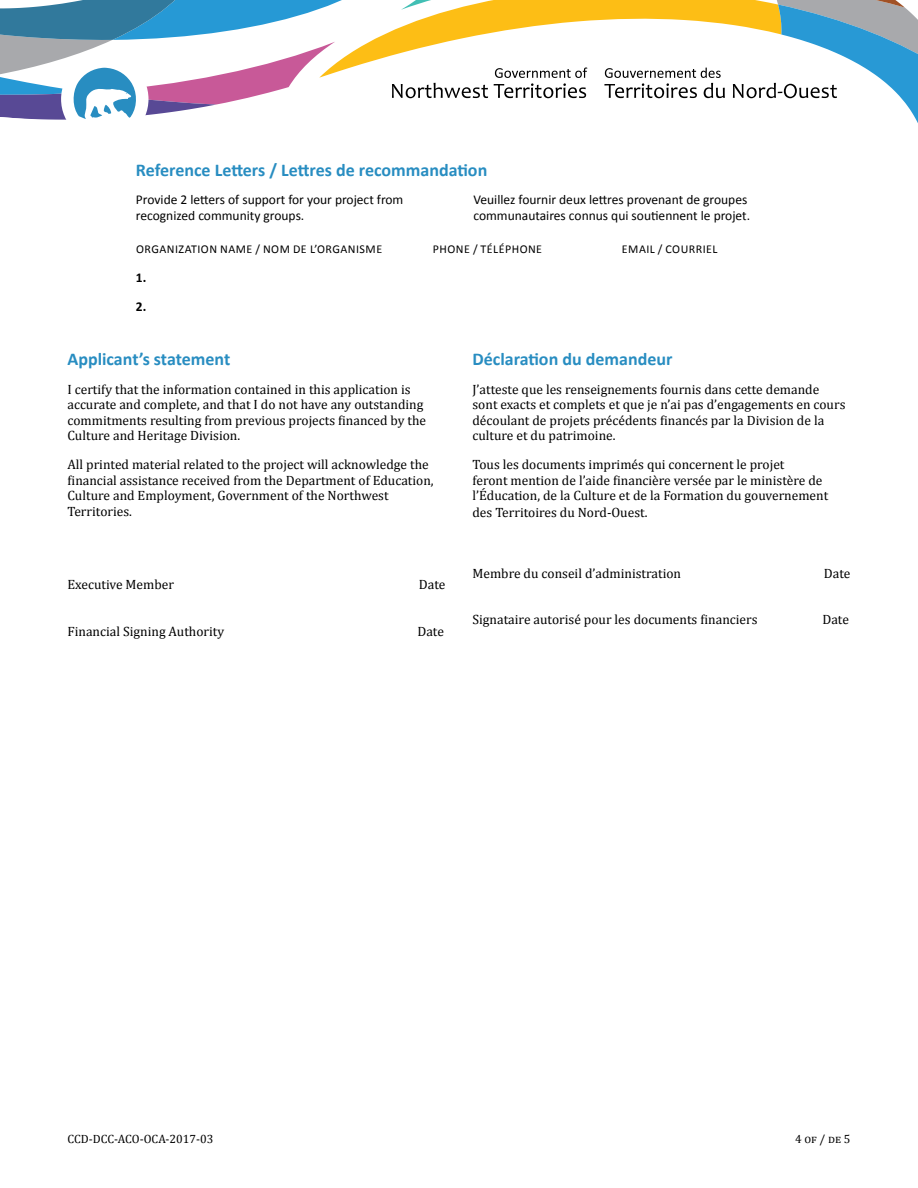
<style>
.page{position:relative;width:918px;height:1188px;background:#fff}
.page>*{position:absolute;margin:0;border:0;box-sizing:border-box;transform-origin:0 0}
.t1{font:700 18px "Calibri";color:#288dc1}
.t2{font:13.5px/15.5px "Cambria";color:#000}
.t3{font:13.5px/15.5px "Calibri";color:#000}
.t4{font:700 13.5px/29px "Calibri";color:#000}
.t5{font:12px "Calibri";letter-spacing:.04em;color:#000}
.t6{font:12px "Cambria";color:#000}
</style>
<div class="page">
<svg style="left:0;top:0;width:918px;height:123px"></svg>
<h1 class="t1" style="left:136px;top:158px;width:353px">Reference Letters / Lettres de recommandation</h1>
<p class="t3" style="left:136px;top:192px;width:269px">Provide 2 letters of support for your project from recognized community groups.</p>
<p class="t3" style="left:473px;top:192px;width:278px">Veuillez fournir deux lettres provenant de groupes communautaires connus qui soutiennent le projet.</p>
<p class="t5" style="left:136px;top:242px;width:248px">ORGANIZATION NAME / NOM DE L’ORGANISME</p>
<p class="t5" style="left:433px;top:242px;width:111px">PHONE / TÉLÉPHONE</p>
<p class="t5" style="left:622px;top:242px;width:97px">EMAIL / COURRIEL</p>
<p class="t4" style="left:136px;top:263px;width:12px">1.<br>2.</p>
<h1 class="t1" style="left:68px;top:347px;width:164px">Applicant’s statement</h1>
<p class="t2" style="left:68px;top:381px;width:360px">I certify that the information contained in this application is accurate and complete, and that I do not have any outstanding commitments resulting from previous projects financed by the Culture and Heritage Division.</p>
<p class="t2" style="left:68px;top:457px;width:368px">All printed material related to the project will acknowledge the financial assistance received from the Department of Education, Culture and Employment, Government of the Northwest Territories.</p>
<p class="t2" style="left:68px;top:577px;width:108px">Executive Member</p>
<p class="t2" style="left:419px;top:577px;width:28px">Date</p>
<p class="t2" style="left:68px;top:623px;width:158px">Financial Signing Authority</p>
<p class="t2" style="left:417px;top:623px;width:28px">Date</p>
<h1 class="t1" style="left:472px;top:347px;width:202px">Déclaration du demandeur</h1>
<p class="t2" style="left:472px;top:381px;width:375px">J’atteste que les renseignements fournis dans cette demande sont exacts et complets et que je n’ai pas d’engagements en cours découlant de projets précédents financés par la Division de la culture et du patrimoine.</p>
<p class="t2" style="left:472px;top:457px;width:357px">Tous les documents imprimés qui concernent le projet<br>feront mention de l’aide financière versée par le ministère de l’Éducation, de la Culture et de la Formation du gouvernement</p>
<p class="t2" style="left:472px;top:505px;width:177px">des Territoires du Nord-Ouest.</p>
<p class="t2" style="left:472px;top:565px;width:210px">Membre du conseil d’administration</p>
<p class="t2" style="left:824px;top:565px;width:28px">Date</p>
<p class="t2" style="left:472px;top:612px;width:287px">Signataire autorisé pour les documents financiers</p>
<p class="t2" style="left:822px;top:612px;width:28px">Date</p>
<p class="t6" style="left:68px;top:1132px;width:147px">CCD-DCC-ACO-OCA-2017-03</p>
<p class="t6" style="left:795px;top:1132px;width:57px">4 of / de 5</p>
</div>
